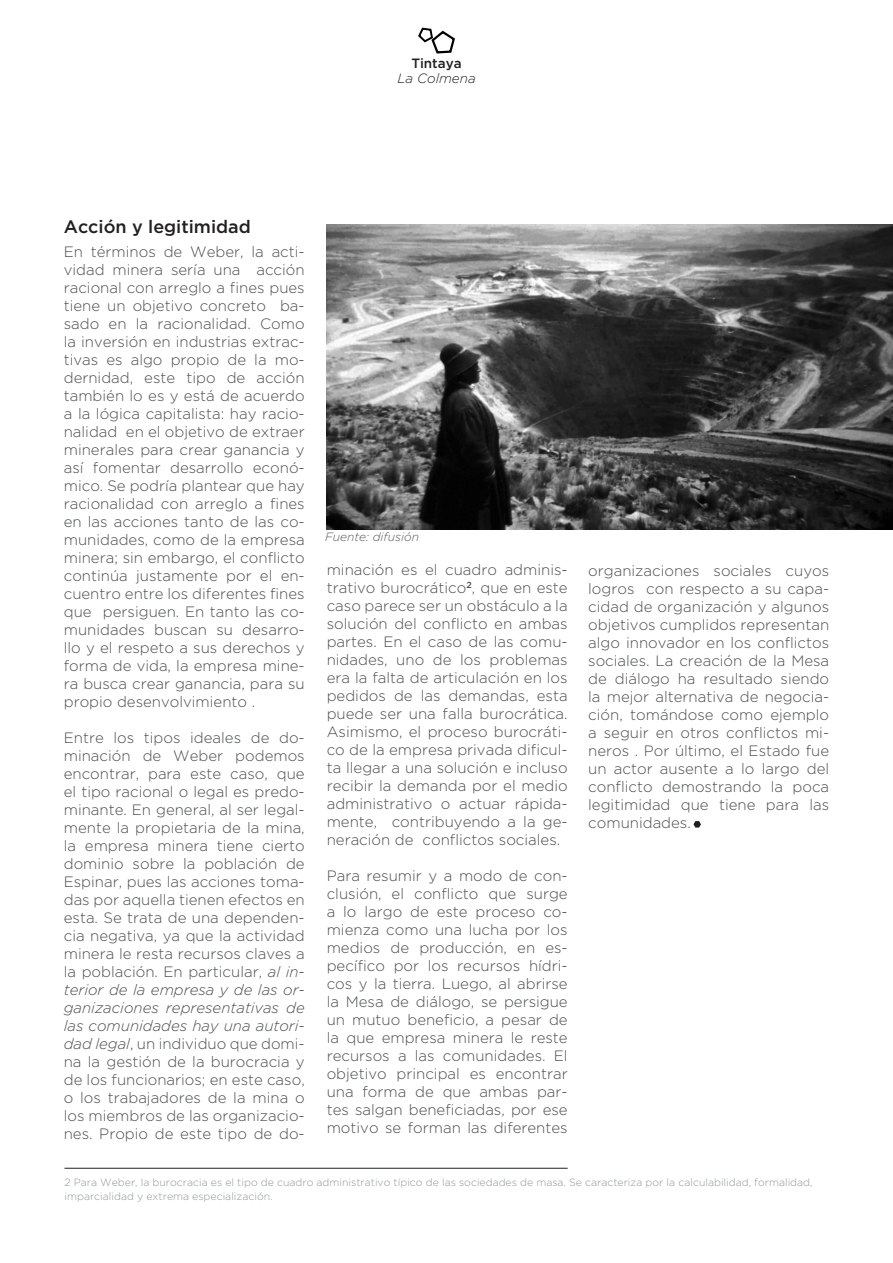
<style>
.page{position:relative;width:893px;height:1263px;background:#fff}
.page>*{position:absolute;margin:0;border:0;box-sizing:border-box;transform-origin:0 0}
.t1{font:500 18px "Gotham";color:#231f20}
.t2{font:300 15px/18px "Gotham";color:#4b4c4d;text-align:justify}
.t3{font:italic 300 13.5px "Gotham";color:#231f20}
.t4{font:500 13.5px "Gotham";color:#231f20}
.t5{font:italic 300 12px "Gotham";color:#57585a}
.t6{font:300 10.5px/13.5px "Gotham";color:#939598}
.s1{font-style:italic}
</style>
<div class="page">
<svg style="left:418px;top:27px;width:37px;height:27px"></svg>
<img style="left:327px;top:224px;width:566px;height:305px">
<hr style="left:64px;top:1168px;width:504px;height:1px;background:#231f20">
<svg style="left:693px;top:821px;width:8px;height:6px"></svg>
<p class="t4" style="left:411px;top:55px;width:52px">Tintaya</p>
<p class="t3" style="left:397px;top:71px;width:80px">La Colmena</p>
<p class="t1" style="left:64px;top:217px;width:189px">Acción y legitimidad</p>
<p class="t2" style="left:64px;top:243px;width:242px">En términos de Weber, la acti&shy;vidad minera sería una acción racional con arreglo a fines pues tiene un objetivo concreto ba&shy;sado en la racionalidad. Como la inversión en industrias extrac&shy;tivas es algo propio de la mo&shy;dernidad, este tipo de acción también lo es y está de acuerdo a la lógica capitalista: hay racio&shy;nalidad en el objetivo de extraer minerales para crear ganancia y así fomentar desarrollo econó&shy;mico. Se podría plantear que hay racionalidad con arreglo a fines en las acciones tanto de las co&shy;munidades, como de la empresa minera; sin embargo, el conflicto continúa justamente por el en&shy;cuentro entre los diferentes fines que persiguen. En tanto las co&shy;munidades buscan su desarro&shy;llo y el respeto a sus derechos y forma de vida, la empresa mine&shy;ra busca crear ganancia, para su propio desenvolvimiento .</p>
<p class="t2" style="left:64px;top:729px;width:242px">Entre los tipos ideales de do&shy;minación de Weber podemos encontrar, para este caso, que el tipo racional o legal es predo&shy;minante. En general, al ser legal&shy;mente la propietaria de la mina, la empresa minera tiene cierto dominio sobre la población de Espinar, pues las acciones toma&shy;das por aquella tienen efectos en esta. Se trata de una dependen&shy;cia negativa, ya que la actividad minera le resta recursos claves a la población. En particular, <span class="s1">al in&shy;terior de la empresa y de las or&shy;ganizaciones representativas de las comunidades hay una autori&shy;dad legal</span>, un individuo que domi&shy;na la gestión de la burocracia y de los funcionarios; en este caso, o los trabajadores de la mina o los miembros de las organizacio&shy;nes. Propio de este tipo de do-</p>
<p class="t5" style="left:325px;top:530px;width:96px">Fuente: difusión</p>
<p class="t2" style="left:327px;top:560px;width:242px">minación es el cuadro adminis&shy;trativo burocrático<sup>2</sup>, que en este caso parece ser un obstáculo a la solución del conflicto en ambas partes. En el caso de las comu&shy;nidades, uno de los problemas era la falta de articulación en los pedidos de las demandas, esta puede ser una falla burocrática.<br>Asimismo, el proceso burocráti&shy;co de la empresa privada dificul&shy;ta llegar a una solución e incluso recibir la demanda por el medio administrativo o actuar rápida&shy;mente, contribuyendo a la ge&shy;neración de conflictos sociales.</p>
<p class="t2" style="left:327px;top:866px;width:242px">Para resumir y a modo de con&shy;clusión, el conflicto que surge a lo largo de este proceso co&shy;mienza como una lucha por los medios de producción, en es&shy;pecífico por los recursos hídri&shy;cos y la tierra. Luego, al abrirse la Mesa de diálogo, se persigue un mutuo beneficio, a pesar de la que empresa minera le reste recursos a las comunidades. El objetivo principal es encontrar una forma de que ambas par&shy;tes salgan beneficiadas, por ese motivo se forman las diferentes</p>
<p class="t2" style="left:588px;top:561px;width:242px">organizaciones sociales cuyos logros con respecto a su capa&shy;cidad de organización y algunos objetivos cumplidos representan algo innovador en los conflictos sociales. La creación de la Mesa de diálogo ha resultado siendo la mejor alternativa de negocia&shy;ción, tomándose como ejemplo a seguir en otros conflictos mi&shy;neros . Por último, el Estado fue un actor ausente a lo largo del conflicto demostrando la poca legitimidad que tiene para las comunidades.</p>
<p class="t6" style="left:64px;top:1175px;width:750px">2 Para Weber, la burocracia es el tipo de cuadro administrativo típico de las sociedades de masa. Se caracteriza por la calculabilidad, formalidad, imparcialidad y extrema especialización.</p>
</div>
